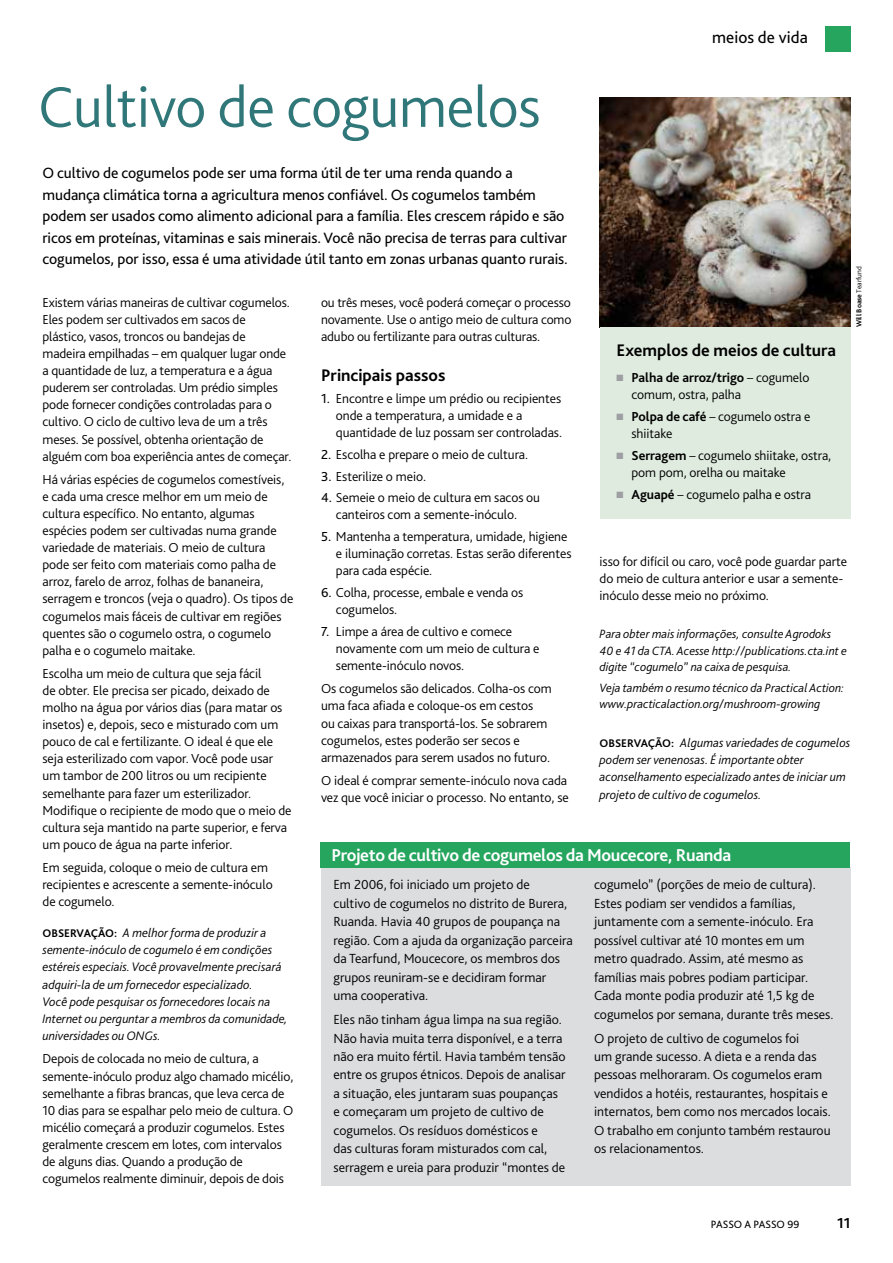
<style>
.page{position:relative;width:893px;height:1263px;background:#fff}
.page>*{position:absolute;margin:0;border:0;box-sizing:border-box;transform-origin:0 0}
.t1{font:300 60px "Bliss Pro";letter-spacing:-.01em;color:#307779}
.t2{font:700 18px "Bliss Pro";letter-spacing:-.02em;color:#fff}
.t3{font:700 17.55px "Bliss Pro";color:#000}
.t4{font:17.25px "Bliss Pro";letter-spacing:.005em;color:#000}
.t5{font:15.6px/21.5px "Bliss Pro";letter-spacing:-.005em;color:#000}
.t6{font:700 15px "Bliss Pro";color:#000}
.t7{font:300 13.8px/18.5px "Bliss Pro";color:#000}
.t8{font:300 13.65px/17.1px "Bliss Pro";letter-spacing:-.005em;color:#000}
.t9{font:italic 300 12.9px/17.2px "Bliss Pro";color:#000}
.t10{font:italic 300 12.6px/16.5px "Bliss Pro";color:#000}
.t11{font:11.1px "Bliss Pro";color:#000}
.t12{font:700 7.5px "Bliss Pro";color:#000}
.s1{font-weight:300}
.s2{font-weight:700;font-style:normal;font-size:11.55px}
.s3{font-weight:400}
.s4{color:#9d9fa2}
.s5{font-weight:700}
</style>
<div class="page">
<div style="left:825px;top:26px;width:25px;height:25px;background:#25a55e"></div>
<img style="left:600px;top:98px;width:250px;height:229px">
<div style="left:600px;top:327px;width:250px;height:192px;background:#dfebdf"></div>
<div style="left:321px;top:867px;width:529px;height:319px;background:#dcddde"></div>
<div style="left:321px;top:842px;width:529px;height:25px;background:#25a55e"></div>
<h1 class="t1" style="left:38px;top:70px;width:504px">Cultivo de cogumelos</h1>
<p class="t4" style="left:712px;top:26px;width:97px">meios de vida</p>
<p class="t5" style="left:43px;top:162px;width:527px">O cultivo de cogumelos pode ser uma forma útil de ter uma renda quando a mudança climática torna a agricultura menos confiável. Os cogumelos também podem ser usados como alimento adicional para a família. Eles crescem rápido e são ricos em proteínas, vitaminas e sais minerais. Você não precisa de terras para cultivar cogumelos, por isso, essa é uma atividade útil tanto em zonas urbanas quanto rurais.</p>
<p class="t12" style="left:854px;top:327px;width:63px;rotate:-90deg">Will Boase <span class="s1">Tearfund</span></p>
<p class="t8" style="left:43px;top:293px;width:250px">Existem várias maneiras de cultivar cogumelos.<br>Eles podem ser cultivados em sacos de plástico, vasos, troncos ou bandejas de madeira empilhadas – em qualquer lugar onde a quantidade de luz, a temperatura e a água puderem ser controladas. Um prédio simples pode fornecer condições controladas para o cultivo. O ciclo de cultivo leva de um a três meses. Se possível, obtenha orientação de alguém com boa experiência antes de começar.</p>
<p class="t8" style="left:43px;top:470px;width:252px">Há várias espécies de cogumelos comestíveis, e cada uma cresce melhor em um meio de cultura específico. No entanto, algumas espécies podem ser cultivadas numa grande variedade de materiais. O meio de cultura pode ser feito com materiais como palha de arroz, farelo de arroz, folhas de bananeira, serragem e troncos (veja o quadro). Os tipos de cogumelos mais fáceis de cultivar em regiões quentes são o cogumelo ostra, o cogumelo palha e o cogumelo maitake.</p>
<p class="t8" style="left:43px;top:664px;width:251px">Escolha um meio de cultura que seja fácil<br>de obter. Ele precisa ser picado, deixado de molho na água por vários dias (para matar os insetos) e, depois, seco e misturado com um pouco de cal e fertilizante. O ideal é que ele seja esterilizado com vapor. Você pode usar um tambor de 200 litros ou um recipiente semelhante para fazer um esterilizador.<br>Modifique o recipiente de modo que o meio de cultura seja mantido na parte superior, e ferva um pouco de água na parte inferior.</p>
<p class="t8" style="left:43px;top:858px;width:232px">Em seguida, coloque o meio de cultura em recipientes e acrescente a semente-inóculo de cogumelo.</p>
<p class="t9" style="left:43px;top:924px;width:246px"><span class="s2">OBSERVAÇÃO:</span> A melhor forma de produzir a semente-inóculo de cogumelo é em condições estéreis especiais. Você provavelmente precisará adquiri-la de um fornecedor especializado.<br>Você pode pesquisar os fornecedores locais na Internet ou perguntar a membros da comunidade, universidades ou ONGs.</p>
<p class="t8" style="left:43px;top:1050px;width:252px">Depois de colocada no meio de cultura, a semente-inóculo produz algo chamado micélio, semelhante a fibras brancas, que leva cerca de 10 dias para se espalhar pelo meio de cultura. O micélio começará a produzir cogumelos. Estes geralmente crescem em lotes, com intervalos de alguns dias. Quando a produção de cogumelos realmente diminuir, depois de dois</p>
<p class="t8" style="left:321px;top:293px;width:252px;text-align:justify">ou três meses, você poderá começar o processo novamente. Use o antigo meio de cultura como adubo ou fertilizante para outras culturas.</p>
<p class="t3" style="left:321px;top:364px;width:126px">Principais passos</p>
<p class="t8" style="left:336px;top:389px;width:228px;text-indent:-15px"><span class="s3">1.</span> Encontre e limpe um prédio ou recipientes onde a temperatura, a umidade e a quantidade de luz possam ser controladas.</p>
<p class="t8" style="left:321px;top:445px;width:209px"><span class="s3">2.</span> Escolha e prepare o meio de cultura.</p>
<p class="t8" style="left:321px;top:467px;width:106px"><span class="s3">3.</span> Esterilize o meio.</p>
<p class="t8" style="left:321px;top:489px;width:220px;text-align:center"><span class="s3">4.</span> Semeie o meio de cultura em sacos ou canteiros com a semente-inóculo.</p>
<p class="t8" style="left:336px;top:528px;width:237px;text-indent:-15px"><span class="s3">5.</span> Mantenha a temperatura, umidade, higiene e iluminação corretas. Estas serão diferentes para cada espécie.</p>
<p class="t8" style="left:336px;top:584px;width:189px;text-indent:-15px"><span class="s3">6.</span> Colha, processe, embale e venda os cogumelos.</p>
<p class="t8" style="left:336px;top:623px;width:205px;text-indent:-15px"><span class="s3">7.</span> Limpe a área de cultivo e comece novamente com um meio de cultura e semente-inóculo novos.</p>
<p class="t8" style="left:321px;top:680px;width:232px">Os cogumelos são delicados. Colha-os com uma faca afiada e coloque-os em cestos<br>ou caixas para transportá-los. Se sobrarem cogumelos, estes poderão ser secos e armazenados para serem usados no futuro.</p>
<p class="t8" style="left:321px;top:771px;width:249px">O ideal é comprar semente-inóculo nova cada vez que você iniciar o processo. No entanto, se</p>
<p class="t3" style="left:617px;top:339px;width:221px">Exemplos de meios de cultura</p>
<p class="t8" style="left:631px;top:369px;width:179px;text-indent:-15px"><span class="s4">■</span> <span class="s5">Palha de arroz/trigo</span> – cogumelo comum, ostra, palha</p>
<p class="t8" style="left:631px;top:407px;width:180px;text-indent:-15px"><span class="s4">■</span> <span class="s5">Polpa de café</span> – cogumelo ostra e shiitake</p>
<p class="t8" style="left:631px;top:446px;width:201px;text-indent:-15px"><span class="s4">■</span> <span class="s5">Serragem</span> – cogumelo shiitake, ostra, pom pom, orelha ou maitake</p>
<p class="t8" style="left:617px;top:485px;width:196px"><span class="s4">■</span> <span class="s5">Aguapé</span> – cogumelo palha e ostra</p>
<p class="t8" style="left:600px;top:553px;width:249px">isso for difícil ou caro, você pode guardar parte do meio de cultura anterior e usar a semente&shy;inóculo desse meio no próximo.</p>
<p class="t10" style="left:600px;top:625px;width:249px">Para obter mais informações, consulte Agrodoks<br>40 e 41 da CTA. Acesse http://publications.cta.int e digite “cogumelo” na caixa de pesquisa.</p>
<p class="t10" style="left:600px;top:679px;width:246px">Veja também o resumo técnico da Practical Action: www.practicalaction.org/mushroom-growing</p>
<p class="t9" style="left:600px;top:734px;width:252px"><span class="s2">OBSERVAÇÃO:</span> Algumas variedades de cogumelos podem ser venenosas. É importante obter aconselhamento especializado antes de iniciar um projeto de cultivo de cogumelos.</p>
<h2 class="t2" style="left:331px;top:843px;width:401px">Projeto de cultivo de cogumelos da Moucecore, Ruanda</h2>
<p class="t7" style="left:594px;top:875px;width:241px">cogumelo” (porções de meio de cultura).<br>Estes podiam ser vendidos a famílias, juntamente com a semente-inóculo. Era possível cultivar até 10 montes em um metro quadrado. Assim, até mesmo as famílias mais pobres podiam participar.<br>Cada monte podia produzir até 1,5 kg de cogumelos por semana, durante três meses.</p>
<p class="t7" style="left:594px;top:1028px;width:238px">O projeto de cultivo de cogumelos foi<br>um grande sucesso. A dieta e a renda das pessoas melhoraram. Os cogumelos eram vendidos a hotéis, restaurantes, hospitais e internatos, bem como nos mercados locais.<br>O trabalho em conjunto também restaurou os relacionamentos.</p>
<p class="t7" style="left:333px;top:875px;width:241px">Em 2006, foi iniciado um projeto de<br>cultivo de cogumelos no distrito de Burera, Ruanda. Havia 40 grupos de poupança na região. Com a ajuda da organização parceira da Tearfund, Moucecore, os membros dos grupos reuniram-se e decidiram formar uma cooperativa.</p>
<p class="t7" style="left:333px;top:1010px;width:234px">Eles não tinham água limpa na sua região.<br>Não havia muita terra disponível, e a terra não era muito fértil. Havia também tensão entre os grupos étnicos. Depois de analisar a situação, eles juntaram suas poupanças e começaram um projeto de cultivo de cogumelos. Os resíduos domésticos e<br>das culturas foram misturados com cal, serragem e ureia para produzir “montes de</p>
<p class="t11" style="left:711px;top:1217px;width:90px">PASSO A PASSO 99</p>
<p class="t6" style="left:837px;top:1213px;width:15px">11</p>
</div>
